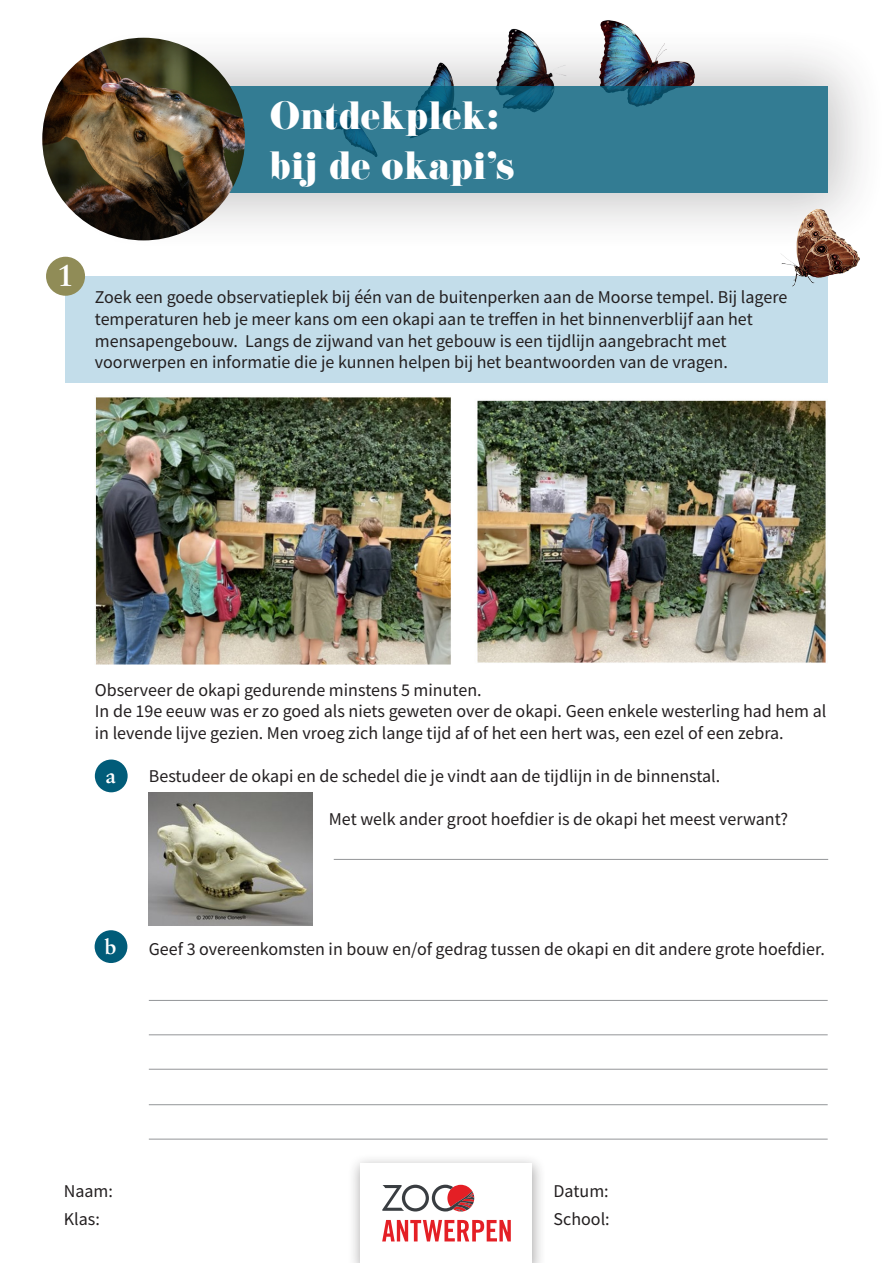
<style>
.page{position:relative;width:893px;height:1263px;background:#fff}
.page>*{position:absolute;margin:0;border:0;box-sizing:border-box;transform-origin:0 0}
.t1{font:34.5px/49.3px "Eloquent JF Pro";letter-spacing:.02em;color:#fff}
.t2{font:700 30.15px "Sabon LT Pro";color:#fff}
.t3{font:700 21px "Sabon LT Pro";color:#fff}
.t4{font:18px/21.6px "Source Sans Pro";color:#231f20}
</style>
<div class="page">
<div style="left:347px;top:1154px;width:199px;height:109px;background:#231f20;opacity:.37"></div>
<div style="left:361px;top:1163px;width:171px;height:100px;background:#fff"></div>
<svg style="left:382px;top:1220px;width:129px;height:21px"></svg>
<svg style="left:382px;top:1185px;width:92px;height:26px"></svg>
<div style="left:61px;top:23px;width:830px;height:232px;background:#231f20;opacity:.32"></div>
<svg style="left:230px;top:86px;width:598px;height:106px;fill:#337c93"></svg>
<img style="left:42px;top:38px;width:203px;height:202px;border-radius:101px">
<div style="left:65px;top:276px;width:763px;height:107px;background:#c3ddea"></div>
<img style="left:767px;top:193px;width:101px;height:94px">
<div style="left:46px;top:257px;width:39px;height:39px;background:#908c57;border-radius:50%"></div>
<div style="left:95px;top:759px;width:33px;height:33px;background:#015c79;border-radius:50%"></div>
<div style="left:95px;top:930px;width:32px;height:33px;background:#015c79;border-radius:50%"></div>
<img style="left:95px;top:397px;width:731px;height:267px">
<img style="left:149px;top:792px;width:164px;height:134px">
<hr style="left:334px;top:859px;width:494px;height:1px;background:#939598">
<hr style="left:149px;top:1000px;width:679px;height:1px;background:#939598">
<hr style="left:149px;top:1034px;width:679px;height:1px;background:#939598">
<hr style="left:149px;top:1069px;width:679px;height:1px;background:#939598">
<hr style="left:149px;top:1104px;width:679px;height:1px;background:#939598">
<hr style="left:149px;top:1139px;width:679px;height:1px;background:#939598">
<h1 class="t1" style="left:270px;top:93px;width:246px">Ontdekplek: bij de okapi’s</h1>
<p class="t2" style="left:57px;top:257px;width:18px">1</p>
<p class="t4" style="left:95px;top:286px;width:694px">Zoek een goede observatieplek bij één van de buitenperken aan de Moorse tempel. Bij lagere temperaturen heb je meer kans om een okapi aan te treffen in het binnenverblijf aan het mensapengebouw. Langs de zijwand van het gebouw is een tijdlijn aangebracht met</p>
<p class="t4" style="left:95px;top:351px;width:634px">voorwerpen en informatie die je kunnen helpen bij het beantwoorden van de vragen.</p>
<p class="t4" style="left:95px;top:679px;width:388px">Observeer de okapi gedurende minstens 5 minuten.</p>
<p class="t4" style="left:95px;top:700px;width:733px">In de 19e eeuw was er zo goed als niets geweten over de okapi. Geen enkele westerling had hem al in levende lijve gezien. Men vroeg zich lange tijd af of het een hert was, een ezel of een zebra.</p>
<p class="t4" style="left:149px;top:765px;width:573px">Bestudeer de okapi en de schedel die je vindt aan de tijdlijn in de binnenstal.</p>
<p class="t4" style="left:329px;top:808px;width:461px">Met welk ander groot hoefdier is de okapi het meest verwant?</p>
<p class="t3" style="left:106px;top:762px;width:12px">a</p>
<p class="t3" style="left:105px;top:933px;width:13px">b</p>
<p class="t4" style="left:149px;top:938px;width:677px">Geef 3 overeenkomsten in bouw en/of gedrag tussen de okapi en dit andere grote hoefdier.</p>
<p class="t4" style="left:64px;top:1176px;width:51px;line-height:28.5px">Naam:<br>Klas:</p>
<p class="t4" style="left:554px;top:1176px;width:58px;line-height:28.5px">Datum:<br>School:</p>
</div>
